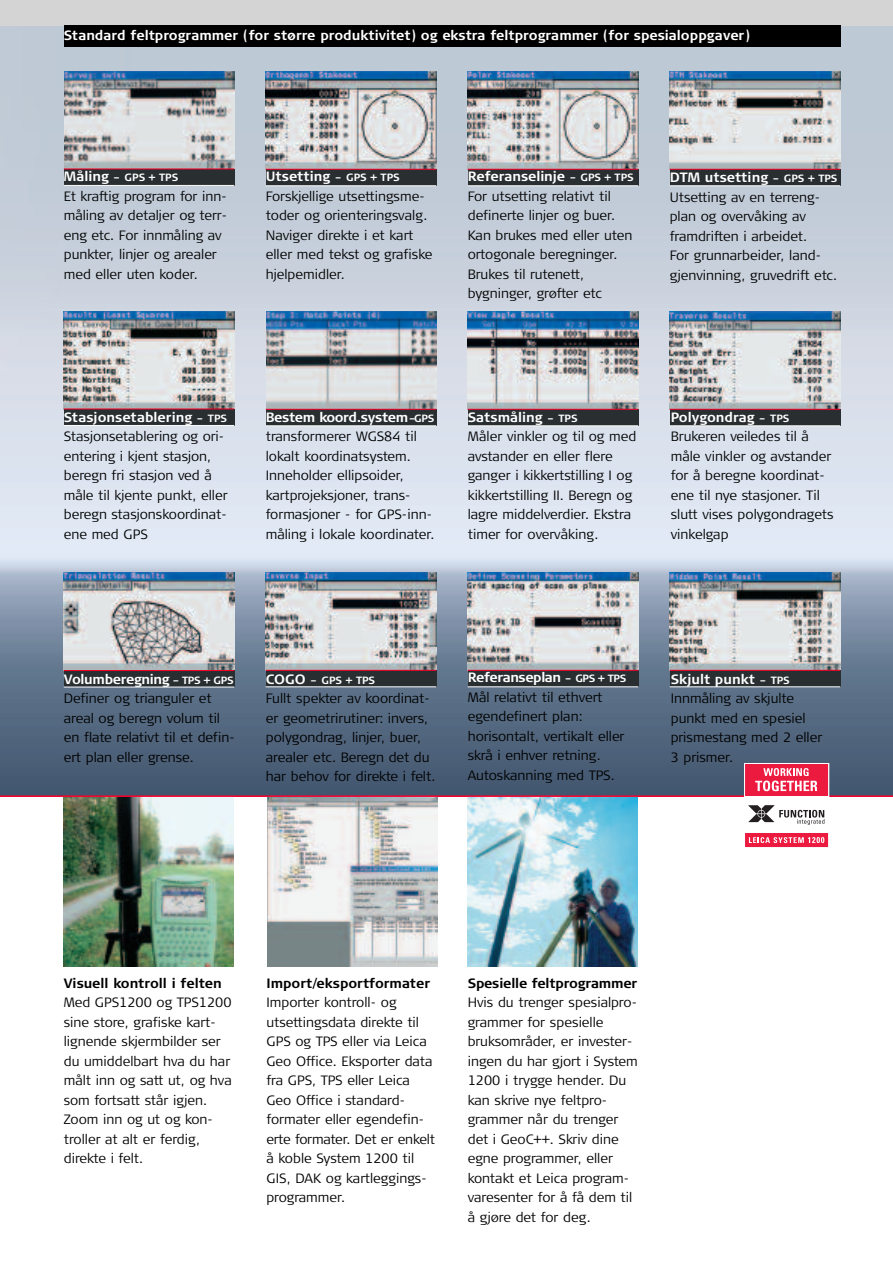
<style>
.page{position:relative;width:893px;height:1263px;background:#fff}
.page>*{position:absolute;margin:0;border:0;box-sizing:border-box;transform-origin:0 0}
.t1{font:300 13.5px/19.5px "Signa Column";color:#000}
.t2{font:700 13.5px "Signa Column";color:#fff}
.t3{font:700 13.5px "Signa Column";letter-spacing:-.01em;color:#000}
.t4{font:700 10.5px "Signa Column";color:#fff}
.s1{font-size:13.5px}
.s2{font-weight:700;color:#fff}
.s3{font-weight:700;font-size:10.5px;color:#fff}
</style>
<div class="page">
<img style="left:0;top:26px;width:893px;height:769px">
<img style="left:64px;top:572px;width:170px;height:98px">
<div style="left:64px;top:670px;width:170px;height:17px;background:#292f31"></div>
<hr style="left:64px;top:670px;width:170px;height:1px;background:#fb012b">
<hr style="left:64px;top:687px;width:170px;height:1px;background:#fff">
<img style="left:64px;top:71px;width:170px;height:98px">
<img style="left:266px;top:71px;width:170px;height:98px">
<img style="left:468px;top:71px;width:170px;height:98px">
<img style="left:670px;top:71px;width:170px;height:98px">
<div style="left:64px;top:169px;width:170px;height:16px;background:#292f31"></div>
<div style="left:266px;top:169px;width:170px;height:17px;background:#292f31"></div>
<div style="left:468px;top:169px;width:170px;height:17px;background:#292f31"></div>
<div style="left:670px;top:169px;width:170px;height:17px;background:#292f31"></div>
<img style="left:64px;top:797px;width:170px;height:169px">
<img style="left:267px;top:797px;width:170px;height:169px">
<img style="left:468px;top:797px;width:170px;height:169px">
<div style="left:0;top:0;width:893px;height:26px;background:#d4d4d4"></div>
<div style="left:64px;top:26px;width:776px;height:21px;background:#000"></div>
<hr style="left:64px;top:169px;width:170px;height:1px;background:#fb012b">
<hr style="left:64px;top:185px;width:170px;height:1px;background:#fff">
<hr style="left:266px;top:169px;width:170px;height:1px;background:#fb012b">
<hr style="left:266px;top:185px;width:170px;height:1px;background:#fff">
<hr style="left:468px;top:169px;width:170px;height:1px;background:#fb012b">
<hr style="left:468px;top:185px;width:170px;height:1px;background:#fff">
<hr style="left:670px;top:169px;width:170px;height:1px;background:#fb012b">
<hr style="left:670px;top:185px;width:170px;height:1px;background:#fff">
<img style="left:64px;top:311px;width:170px;height:98px">
<img style="left:266px;top:311px;width:170px;height:98px">
<img style="left:468px;top:311px;width:170px;height:98px">
<img style="left:670px;top:311px;width:170px;height:98px">
<div style="left:64px;top:409px;width:170px;height:16px;background:#292f31"></div>
<div style="left:266px;top:409px;width:170px;height:17px;background:#292f31"></div>
<div style="left:468px;top:409px;width:170px;height:17px;background:#292f31"></div>
<div style="left:670px;top:409px;width:170px;height:17px;background:#292f31"></div>
<hr style="left:64px;top:409px;width:170px;height:1px;background:#fb012b">
<hr style="left:64px;top:425px;width:170px;height:1px;background:#fff">
<hr style="left:266px;top:409px;width:170px;height:1px;background:#fb012b">
<hr style="left:266px;top:425px;width:170px;height:1px;background:#fff">
<hr style="left:468px;top:409px;width:170px;height:1px;background:#fb012b">
<hr style="left:468px;top:425px;width:170px;height:1px;background:#fff">
<hr style="left:670px;top:409px;width:170px;height:1px;background:#fb012b">
<hr style="left:670px;top:425px;width:170px;height:1px;background:#fff">
<img style="left:266px;top:572px;width:170px;height:98px">
<img style="left:468px;top:572px;width:170px;height:98px">
<img style="left:670px;top:572px;width:170px;height:98px">
<div style="left:266px;top:670px;width:170px;height:17px;background:#292f31"></div>
<div style="left:468px;top:670px;width:170px;height:17px;background:#292f31"></div>
<div style="left:670px;top:670px;width:170px;height:17px;background:#292f31"></div>
<hr style="left:266px;top:670px;width:170px;height:1px;background:#fb012b">
<hr style="left:266px;top:686px;width:170px;height:1px;background:#fff">
<hr style="left:468px;top:670px;width:170px;height:1px;background:#fb012b">
<hr style="left:468px;top:686px;width:170px;height:1px;background:#fff">
<hr style="left:670px;top:670px;width:170px;height:1px;background:#fb012b">
<hr style="left:670px;top:686px;width:170px;height:1px;background:#fff">
<hr style="left:0;top:795px;width:893px;height:2px;background:#fb012b">
<svg style="left:746px;top:765px;width:81px;height:81px"></svg>
<div style="left:744px;top:763px;width:85px;height:85px;border:1px solid #fff"></div>
<p class="t2" style="left:64px;top:30px;width:688px">Standard feltprogrammer (for større produktivitet) og ekstra feltprogrammer (for spesialoppgaver)</p>
<p class="t4" style="left:64px;top:174px;width:116px"><span class="s1">Måling</span> – GPS + TPS</p>
<p class="t1" style="left:64px;top:187px;width:165px">Et kraftig program for inn&shy;måling av detaljer og terr&shy;eng etc. For innmåling av punkter, linjer og arealer med eller uten koder.</p>
<p class="t1" style="left:266px;top:168px;width:168px"><span class="s2">Utsetting</span> <span class="s3">– GPS + TPS<br></span>Forskjellige utsettingsme&shy;toder og orienteringsvalg.<br>Naviger direkte i et kart eller med tekst og grafiske hjelpemidler.</p>
<p class="t1" style="left:468px;top:168px;width:167px"><span class="s2">Referanselinje</span> <span class="s3">– GPS + TPS<br></span>For utsetting relativt til definerte linjer og buer.<br>Kan brukes med eller uten ortogonale beregninger.<br>Brukes til rutenett, bygninger, grøfter etc</p>
<p class="t1" style="left:670px;top:169px;width:169px"><span class="s2">DTM utsetting</span> <span class="s3">– GPS + TPS<br></span>Utsetting av en terreng&shy;plan og overvåking av framdriften i arbeidet.<br>For grunnarbeider, land&shy;gjenvinning, gruvedrift etc.</p>
<p class="t1" style="left:64px;top:408px;width:165px"><span class="s2">Stasjonsetablering</span> <span class="s3">– TPS<br></span>Stasjonsetablering og ori&shy;entering i kjent stasjon, beregn fri stasjon ved å måle til kjente punkt, eller beregn stasjonskoordinat&shy;ene med GPS</p>
<p class="t1" style="left:266px;top:408px;width:170px"><span class="s2">Bestem koord.system</span><span class="s3">–GPS </span>transformerer WGS84 til lokalt koordinatsystem.<br>Inneholder ellipsoider, kartprojeksjoner, trans&shy;formasjoner - for GPS-inn&shy;måling i lokale koordinater.</p>
<p class="t1" style="left:468px;top:408px;width:170px"><span class="s2">Satsmåling</span> <span class="s3">– TPS<br></span>Måler vinkler og til og med avstander en eller flere ganger i kikkertstilling I og kikkertstilling II. Beregn og lagre middelverdier. Ekstra timer for overvåking.</p>
<p class="t1" style="left:671px;top:408px;width:164px"><span class="s2">Polygondrag</span> <span class="s3">– TPS<br></span>Brukeren veiledes til å måle vinkler og avstander for å beregne koordinat&shy;ene til nye stasjoner. Til slutt vises polygondragets vinkelgap</p>
<p class="t1" style="left:64px;top:670px;width:173px"><span class="s2">Volumberegning</span> <span class="s3">– TPS + GPS<br></span>Definer og trianguler et areal og beregn volum til en flate relativt til et defin&shy;ert plan eller grense.</p>
<p class="t1" style="left:468px;top:669px;width:160px"><span class="s2">Referanseplan</span> <span class="s3">– GPS + TPS<br></span>Mål relativt til ethvert egendefinert plan: horisontalt, vertikalt eller skrå i enhver retning.<br>Autoskanning med TPS.</p>
<p class="t1" style="left:671px;top:671px;width:153px"><span class="s2">Skjult punkt</span> <span class="s3">– TPS<br></span>Innmåling av skjulte punkt med en spesiel prismestang med 2 eller<br>3 prismer.</p>
<p class="t4" style="left:266px;top:676px;width:111px"><span class="s1">COGO</span> – GPS + TPS</p>
<p class="t1" style="left:266px;top:690px;width:171px">Fullt spekter av koordinat&shy;er geometrirutiner: invers, polygondrag, linjer, buer, arealer etc. Beregn det du har behov for direkte i felt.</p>
<p class="t3" style="left:64px;top:978px;width:160px">Visuell kontroll i felten</p>
<p class="t1" style="left:64px;top:994px;width:170px">Med GPS1200 og TPS1200 sine store, grafiske kart&shy;lignende skjermbilder ser du umiddelbart hva du har målt inn og satt ut, og hva som fortsatt står igjen.<br>Zoom inn og ut og kon&shy;troller at alt er ferdig, direkte i felt.</p>
<p class="t3" style="left:266px;top:978px;width:165px">Import/eksportformater</p>
<p class="t1" style="left:266px;top:994px;width:170px">Importer kontroll- og utsettingsdata direkte til<br>GPS og TPS eller via Leica<br>Geo Office. Eksporter data fra GPS, TPS eller Leica<br>Geo Office i standard&shy;formater eller egendefin&shy;erte formater. Det er enkelt å koble System 1200 til<br>GIS, DAK og kartleggings&shy;programmer.</p>
<p class="t3" style="left:468px;top:978px;width:171px">Spesielle feltprogrammer</p>
<p class="t1" style="left:468px;top:994px;width:172px">Hvis du trenger spesialpro&shy;grammer for spesielle bruksområder, er invester&shy;ingen du har gjort i System<br>1200 i trygge hender. Du kan skrive nye feltpro&shy;grammer når du trenger det i GeoC++. Skriv dine egne programmer, eller kontakt et Leica program&shy;varesenter for å få dem til å gjøre det for deg.</p>
</div>
